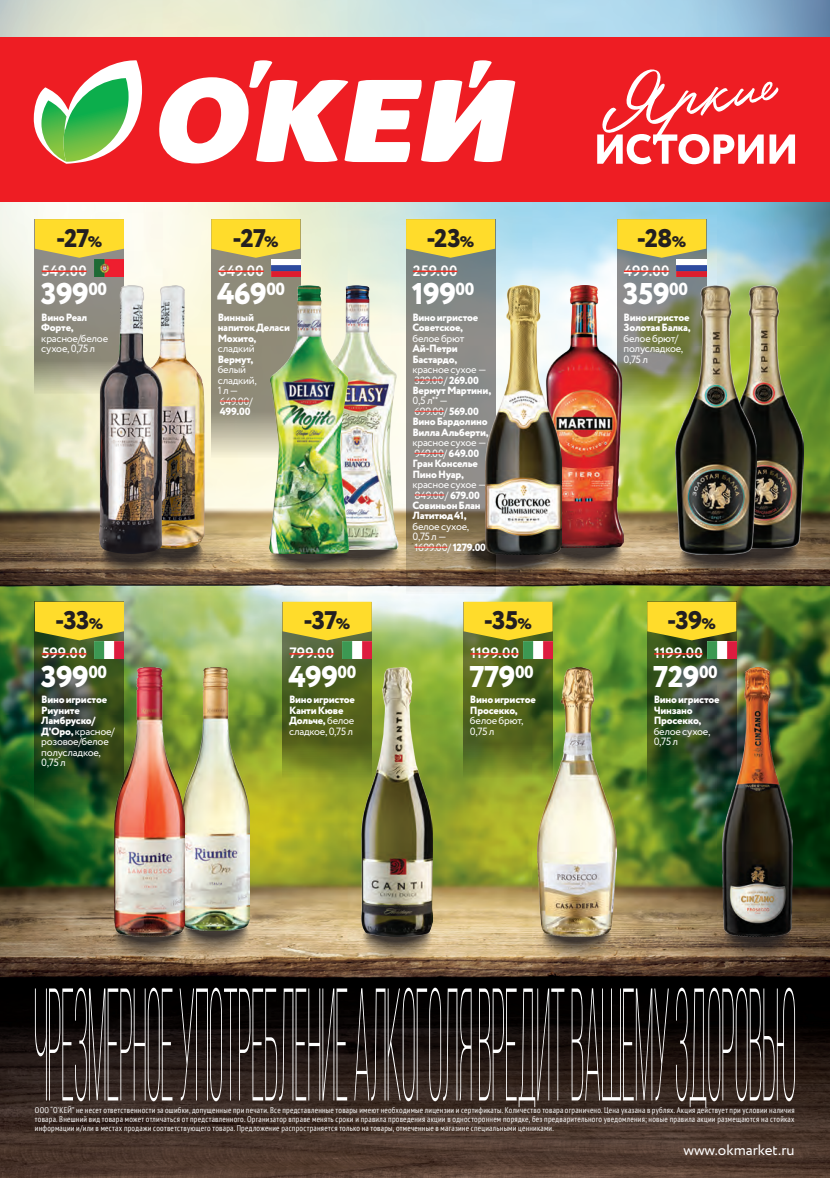
<style>
.page{position:relative;width:830px;height:1178px;background:#fff}
.page>*{position:absolute;margin:0;border:0;box-sizing:border-box;transform-origin:0 0}
.PrTag_RedPrice{font:800 30px "Circe";letter-spacing:-.02em;color:#fff}
.t1{font:800 25.5px "Circe";letter-spacing:-.03em;color:#231f20}
.PrTag_BlackPrice{font:700 15px "Circe";letter-spacing:.015em;color:#fff}
.t2{font:15px "Circe";color:#fff}
.Product-Name{font:800 10.5px/10.5px "Circe";letter-spacing:-.02em;color:#fff}
.Product-Name-2{font:10.5px/10.5px "Circe";letter-spacing:-.025em;color:#fff}
.t3{font:condensed 8.25px/9px "PT Sans";letter-spacing:.025em;color:#fff;text-align:justify}
.s1{font-size:15.3px}
.s2{font-weight:800}
.s3{font-weight:400}
.s4{font-family:"PT Sans";font-weight:400;font-stretch:condensed}
</style>
<div class="page">
<img style="left:0;top:0;width:829px;height:1178px">
<svg style="left:100px;top:536px;width:63px;height:51px"></svg>
<svg style="left:268px;top:536px;width:82px;height:51px;background:#75614b"></svg>
<svg style="left:547px;top:532px;width:76px;height:51px;background:#715d49"></svg>
<svg style="left:486px;top:536px;width:77px;height:51px;background:#534233"></svg>
<svg style="left:677px;top:536px;width:76px;height:51px;background:#554334"></svg>
<svg style="left:724px;top:532px;width:75px;height:51px;background:#524236"></svg>
<svg style="left:318px;top:532px;width:81px;height:51px;background:#79664f"></svg>
<svg style="left:113px;top:915px;width:73px;height:51px;background:#7b6750"></svg>
<svg style="left:361px;top:915px;width:71px;height:51px;background:#8d795e"></svg>
<svg style="left:541px;top:915px;width:71px;height:51px;background:#857055"></svg>
<svg style="left:723px;top:915px;width:68px;height:51px;background:#544234"></svg>
<svg style="left:181px;top:911px;width:68px;height:51px;background:#938066"></svg>
<svg style="left:146px;top:532px;width:58px;height:51px;background:#675541"></svg>
<svg style="left:211px;top:258px;width:89px;height:200px;background:#9b9683"></svg>
<svg style="left:220px;top:401px;width:29px;height:1px"></svg>
<svg style="left:211px;top:219px;width:89px;height:39px;background:#f0d135"></svg>
<hr style="left:218px;top:270px;width:46px;height:2px;background:#ed2d22">
<img style="left:271px;top:259px;width:29px;height:17px">
<img style="left:349px;top:285px;width:49px;height:265px">
<img style="left:269px;top:285px;width:80px;height:269px">
<svg style="left:406px;top:258px;width:89px;height:335px;background:#89857c"></svg>
<svg style="left:414px;top:380px;width:29px;height:1px"></svg>
<hr style="left:414px;top:411px;width:30px;height:1px;background:#ed2d22">
<svg style="left:414px;top:453px;width:29px;height:1px"></svg>
<hr style="left:414px;top:495px;width:30px;height:1px;background:#ed2d22">
<hr style="left:414px;top:547px;width:33px;height:1px;background:#ed2d22">
<svg style="left:406px;top:219px;width:89px;height:39px;background:#ecd036"></svg>
<hr style="left:412px;top:270px;width:45px;height:2px;background:#ed2d22">
<img style="left:561px;top:285px;width:62px;height:263px">
<img style="left:485px;top:285px;width:76px;height:269px">
<svg style="left:647px;top:640px;width:89px;height:148px;background:#334e29"></svg>
<svg style="left:647px;top:602px;width:89px;height:38px;background:#e8cb29"></svg>
<hr style="left:653px;top:653px;width:49px;height:2px;background:#ed2d22">
<img style="left:706px;top:642px;width:30px;height:17px">
<img style="left:721px;top:668px;width:71px;height:268px">
<svg style="left:35px;top:258px;width:89px;height:136px;background:#959383"></svg>
<svg style="left:35px;top:219px;width:89px;height:39px;background:#f0d136"></svg>
<hr style="left:42px;top:270px;width:45px;height:2px;background:#ed2d22">
<img style="left:95px;top:259px;width:29px;height:17px">
<img style="left:164px;top:285px;width:41px;height:264px">
<img style="left:99px;top:285px;width:65px;height:270px">
<svg style="left:282px;top:640px;width:89px;height:137px;background:#586923"></svg>
<svg style="left:282px;top:602px;width:89px;height:38px;background:#eccf2e"></svg>
<hr style="left:289px;top:653px;width:45px;height:2px;background:#ed2d22">
<img style="left:342px;top:642px;width:29px;height:17px">
<img style="left:361px;top:668px;width:71px;height:268px">
<svg style="left:35px;top:640px;width:89px;height:169px;background:#2c4823"></svg>
<svg style="left:35px;top:602px;width:89px;height:38px;background:#e9cd2a"></svg>
<hr style="left:42px;top:653px;width:45px;height:2px;background:#ed2d22">
<img style="left:95px;top:642px;width:29px;height:17px">
<img style="left:184px;top:668px;width:65px;height:262px">
<img style="left:115px;top:668px;width:69px;height:268px">
<svg style="left:463px;top:640px;width:89px;height:137px;background:#56691f"></svg>
<svg style="left:463px;top:602px;width:89px;height:38px;background:#ebce2b"></svg>
<hr style="left:470px;top:653px;width:49px;height:2px;background:#ed2d22">
<img style="left:523px;top:642px;width:29px;height:17px">
<img style="left:537px;top:668px;width:79px;height:268px">
<svg style="left:617px;top:219px;width:89px;height:186px;background:#868a70"></svg>
<svg style="left:617px;top:219px;width:88px;height:39px;background:#edd036"></svg>
<hr style="left:623px;top:270px;width:46px;height:2px;background:#ed2d22">
<img style="left:676px;top:259px;width:30px;height:17px">
<img style="left:755px;top:285px;width:47px;height:264px">
<img style="left:675px;top:285px;width:80px;height:269px">
<div style="left:0;top:38px;width:829px;height:164px;background:#ee1d23"></div>
<svg style="left:159px;top:60px;width:356px;height:103px"></svg>
<svg style="left:33px;top:60px;width:109px;height:104px"></svg>
<svg style="left:597px;top:69px;width:197px;height:95px"></svg>
<svg style="left:35px;top:988px;width:759px;height:119px;background:#362f2c"></svg>
<p class="t1" style="left:56px;top:221px;width:48px">-27<span class="s1">%</span></p>
<p class="PrTag_RedPrice" style="left:41px;top:274px;width:68px">399<sup>00</sup></p>
<p class="PrTag_BlackPrice" style="left:42px;top:261px;width:46px">549.00</p>
<p class="Product-Name-2" style="left:41px;top:312px;width:68px"><span class="s2">Вино Реал<br>Форте, </span>красное/белое сухое, 0,75 л</p>
<p class="t1" style="left:55px;top:603px;width:50px">-33<span class="s1">%</span></p>
<p class="PrTag_RedPrice" style="left:41px;top:656px;width:68px">399<sup>00</sup></p>
<p class="PrTag_BlackPrice" style="left:42px;top:643px;width:46px">599.00</p>
<p class="Product-Name-2" style="left:41px;top:695px;width:75px"><span class="s2">Вино игристое<br>Риуните<br>Ламбруско/<br>Д'Оро,</span> красное/ розовое/белое полусладкое,<br>0,75 л</p>
<p class="t1" style="left:232px;top:221px;width:48px">-27<span class="s1">%</span></p>
<p class="PrTag_RedPrice" style="left:217px;top:274px;width:69px">469<sup>00</sup></p>
<p class="PrTag_BlackPrice" style="left:218px;top:261px;width:47px">649.00</p>
<p class="Product-Name" style="left:217px;top:313px;width:74px">Винный напиток Деласи<br>Мохито, <span class="s3">сладкий</span></p>
<p class="Product-Name-2" style="left:217px;top:354px;width:41px"><span class="s2">Вермут, </span>белый сладкий,<br>1 л —</p>
<p class="Product-Name-2" style="left:220px;top:396px;width:34px">649.00/</p>
<p class="Product-Name" style="left:220px;top:407px;width:32px">499.00</p>
<p class="t1" style="left:303px;top:603px;width:48px">-37<span class="s1">%</span></p>
<p class="PrTag_RedPrice" style="left:288px;top:656px;width:69px">499<sup>00</sup></p>
<p class="PrTag_BlackPrice" style="left:289px;top:643px;width:46px">799.00</p>
<p class="Product-Name" style="left:289px;top:695px;width:67px">Вино игристое<br>Канти Кюве<br>Дольче, <span class="s3">белое сладкое, 0,75 л</span></p>
<p class="t1" style="left:426px;top:221px;width:49px">-23<span class="s1">%</span></p>
<p class="PrTag_RedPrice" style="left:411px;top:274px;width:64px">199<sup>00</sup></p>
<p class="PrTag_BlackPrice" style="left:412px;top:261px;width:46px">259.00</p>
<p class="Product-Name" style="left:412px;top:313px;width:67px">Вино игристое<br>Советское, <span class="s3">белое брют</span></p>
<p class="Product-Name" style="left:412px;top:344px;width:75px">Ай-Петри<br>Бастардо, <span class="s3">красное сухое —</span></p>
<p class="Product-Name-2" style="left:414px;top:375px;width:66px">329.00/ <span class="s2">269.00</span></p>
<p class="Product-Name" style="left:412px;top:385px;width:80px">Вермут Мартини,<br><span class="s3">0,5 л</span><span class="s4">**</span> <span class="s3">—</span></p>
<p class="Product-Name-2" style="left:414px;top:406px;width:66px">699.00/ <span class="s2">569.00</span></p>
<p class="Product-Name" style="left:412px;top:417px;width:78px;text-align:justify">Вино Бардолино Вилла Альберти, <span class="s3">красное сухое —</span></p>
<p class="Product-Name-2" style="left:414px;top:448px;width:66px">949.00/ <span class="s2">649.00</span></p>
<p class="Product-Name" style="left:412px;top:459px;width:75px">Гран Конселье<br>Пино Нуар, <span class="s3">красное сухое —</span></p>
<p class="Product-Name-2" style="left:414px;top:490px;width:67px">849.00/ <span class="s2">679.00</span></p>
<p class="Product-Name" style="left:412px;top:500px;width:70px">Совиньон Блан<br>Латитюд 41, <span class="s3">белое сухое,<br>0,75 л —</span></p>
<p class="Product-Name-2" style="left:414px;top:542px;width:73px">1699.00/ <span class="s2">1279.00</span></p>
<p class="t1" style="left:483px;top:603px;width:49px">-35<span class="s1">%</span></p>
<p class="PrTag_RedPrice" style="left:469px;top:656px;width:66px">779<sup>00</sup></p>
<p class="PrTag_BlackPrice" style="left:470px;top:643px;width:50px">1199.00</p>
<p class="Product-Name" style="left:470px;top:695px;width:67px">Вино игристое<br>Просекко, <span class="s3">белое брют,<br>0,75 л</span></p>
<p class="t1" style="left:636px;top:221px;width:51px">-28<span class="s1">%</span></p>
<p class="PrTag_RedPrice" style="left:622px;top:274px;width:66px">359<sup>00</sup></p>
<p class="PrTag_BlackPrice" style="left:623px;top:261px;width:47px">499.00</p>
<p class="Product-Name-2" style="left:623px;top:312px;width:69px"><span class="s2">Вино игристое<br>Золотая Балка, </span>белое брют/ полусладкое,<br>0,75 л</p>
<p class="t1" style="left:666px;top:603px;width:50px">-39<span class="s1">%</span></p>
<p class="PrTag_RedPrice" style="left:652px;top:656px;width:66px">729<sup>00</sup></p>
<p class="PrTag_BlackPrice" style="left:653px;top:643px;width:50px">1199.00</p>
<p class="Product-Name" style="left:653px;top:695px;width:67px">Вино игристое<br>Чинзано<br>Просекко, <span class="s3">белое сухое,<br>0,75 л</span></p>
<p class="t3" style="left:35px;top:1106px;width:760px">ООО “О’КЕЙ” не несет ответственности за ошибки, допущенные при печати. Все представленные товары имеют необходимые лицензии и сертификаты. Количество товара ограничено. Цена указана в рублях. Акция действует при условии наличия товара. Внешний вид товара может отличаться от представленного. Организатор вправе менять сроки и правила проведения акции в одностороннем порядке, без предварительного уведомления; новые правила акции размещаются на стойках информации и/или в местах продажи соответствующего товара. Предложение распространяется только на товары, отмеченные в магазине специальными ценниками.</p>
<h3 class="t2" style="left:683px;top:1139px;width:113px">www.okmarket.ru</h3>
</div>
